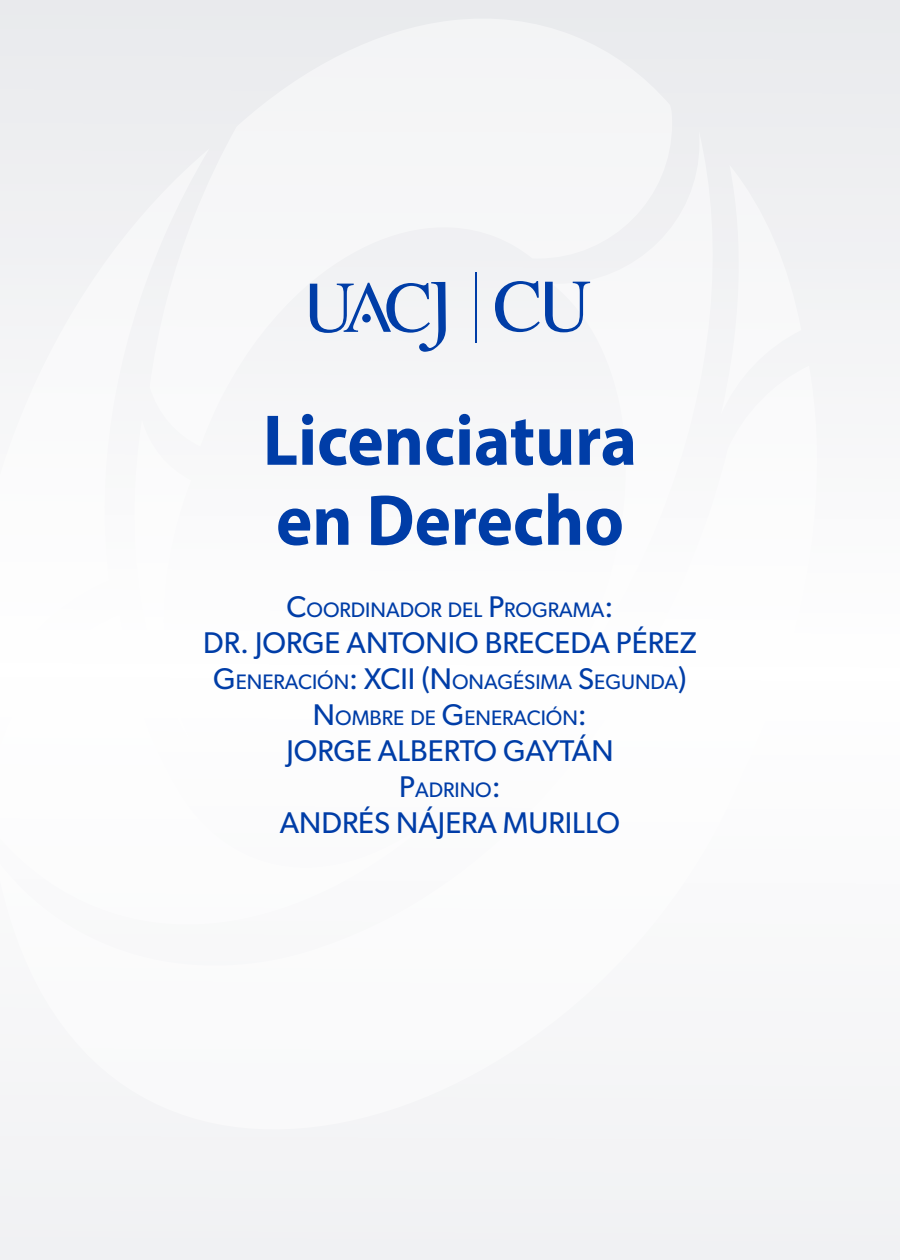
<style>
.page{position:relative;width:900px;height:1260px;background:#f6f6f8}
.page>*{position:absolute;margin:0;border:0;box-sizing:border-box;transform-origin:0 0}
.t1{font:700 72.5px/80px "Myriad Pro";color:#003da7;scale:.95 1}
.t2{font:30px "Gibson";color:#003da7}
.t3{font:21px/36px "Gibson";color:#003da7;text-align:center}
.s1{font-size:30px}
</style>
<div class="page">
<hr style="left:475px;top:272px;width:1px;height:70px;background:#003da7">
<svg style="left:310px;top:282px;width:136px;height:70px"></svg>
<svg style="left:495px;top:281px;width:95px;height:51px"></svg>
<h1 class="t1" style="left:263px;top:398px;width:395px">Licenciatura en Derecho</h1>
<p class="t3" style="left:287px;top:591px;width:328px"><span class="s1">C</span>OORDINADOR DEL <span class="s1">P</span>ROGRAMA<span class="s1">:</span></p>
<h2 class="t2" style="left:203px;top:624px;width:495px">DR. JORGE ANTONIO BRECEDA PÉREZ</h2>
<p class="t3" style="left:213px;top:663px;width:475px"><span class="s1">G</span>ENERACIÓN<span class="s1">: XCII (N</span> ONAGÉSIMA <span class="s1">S</span>EGUNDA<span class="s1">)<br>N</span> OMBRE DE <span class="s1">G</span>ENERACIÓN<span class="s1">:</span></p>
<h2 class="t2" style="left:286px;top:732px;width:329px">JORGE ALBERTO GAYTÁN</h2>
<p class="t3" style="left:399px;top:771px;width:103px"><span class="s1">P</span>ADRINO<span class="s1">:</span></p>
<h2 class="t2" style="left:280px;top:804px;width:342px">ANDRÉS NÁJERA MURILLO</h2>
</div>
